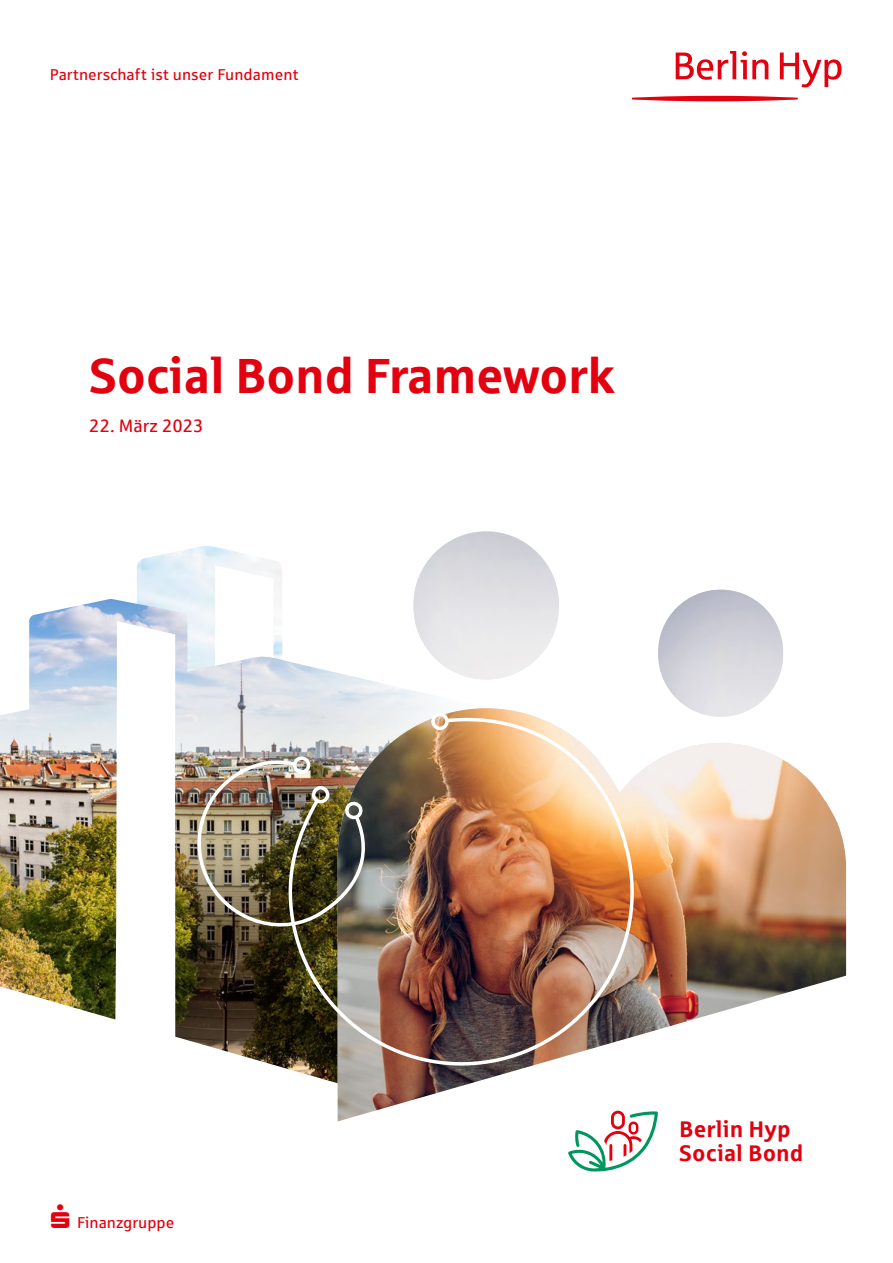
<style>
.page{position:relative;width:893px;height:1263px;background:#fff}
.page>*{position:absolute;margin:0;border:0;box-sizing:border-box;transform-origin:0 0}
.t1{font:700 49.5px "Sparkasse Rg";letter-spacing:-.01em;color:#e3000f}
.t2{font:700 22.65px/23.7px "Sparkasse Rg";color:#e3000f}
.t3{font:18px "Sparkasse Rg";color:#e3000f}
.t4{font:15.75px "Sparkasse Rg";color:#e3000f}
</style>
<div class="page">
<svg style="left:676px;top:51px;width:165px;height:36px"></svg>
<svg style="left:632px;top:96px;width:166px;height:5px"></svg>
<img style="left:0;top:599px;width:188px;height:366px">
<svg style="left:111px;top:621px;width:64px;height:344px"></svg>
<img style="left:374px;top:679px;width:473px;height:286px">
<img style="left:413px;top:531px;width:146px;height:148px">
<img style="left:658px;top:590px;width:125px;height:127px">
<img style="left:374px;top:711px;width:272px;height:254px">
<svg style="left:431px;top:712px;width:18px;height:20px"></svg>
<img style="left:188px;top:565px;width:186px;height:400px">
<img style="left:0;top:965px;width:847px;height:207px">
<svg style="left:568px;top:1111px;width:90px;height:60px"></svg>
<p class="t4" style="left:50px;top:64px;width:250px">Partnerschaft ist unser Fundament</p>
<h1 class="t1" style="left:89px;top:344px;width:527px">Social Bond Framework</h1>
<p class="t3" style="left:89px;top:414px;width:116px">22. März 2023</p>
<p class="t4" style="left:77px;top:1213px;width:99px">Finanzgruppe</p>
<h2 class="t2" style="left:679px;top:1116px;width:126px">Berlin Hyp<br>Social Bond</h2>
</div>
